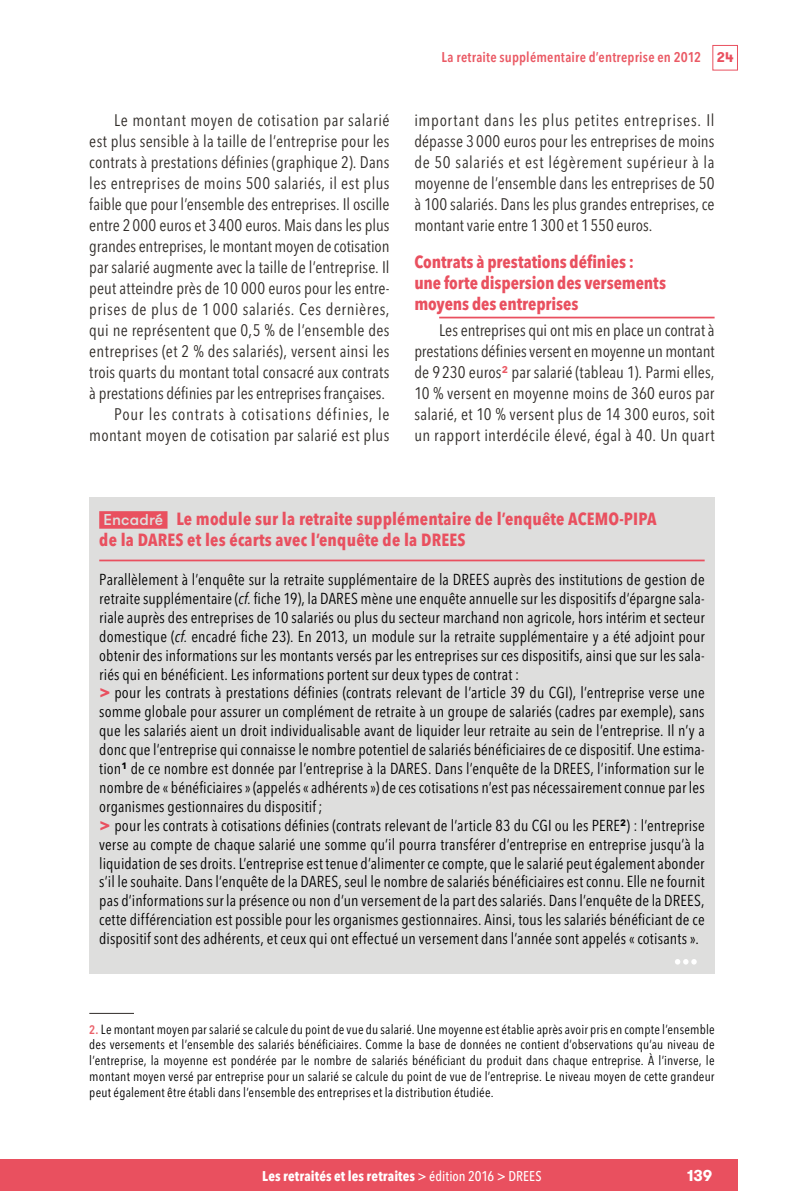
<style>
.page{position:relative;width:794px;height:1191px;background:#fff}
.page>*{position:absolute;margin:0;border:0;box-sizing:border-box;transform-origin:0 0}
.ENC_titre_rouge{font:700 condensed 17.5px/21px "Avenir Next LT Pro";letter-spacing:.01em;color:#e9505f}
.Titre2{font:700 condensed 17.5px/21px "Avenir Next LT Pro";letter-spacing:-.005em;color:#e9505f}
.Texte{font:condensed 16.62px/21px "Avenir Next LT Pro";letter-spacing:.015em;color:#302c28;text-align:justify}
.Texte-2{font:condensed 16.62px/21px "Avenir Next LT Pro";letter-spacing:.035em;color:#302c28;text-align:right}
.ENC_texte{font:condensed 15.75px/18.9px "Avenir Next LT Pro";letter-spacing:.01em;color:#000;text-align:justify}
.t1{font:700 15.75px "GT Walsheim";color:#fff}
.t2{font:600 condensed 14px "Avenir Next LT Pro";letter-spacing:.015em;color:#ea5964}
.t3{font:700 condensed 14px "Avenir Next LT Pro";letter-spacing:.01em;color:#fff}
.t4{font:condensed 13.12px/15.8px "Avenir Next LT Pro";letter-spacing:.015em;color:#000;text-align:justify}
.s1{font-family:"GT Walsheim Pro Trial";font-weight:700;font-stretch:normal;color:#e9505f}
.s2{font-family:"GT Walsheim";font-weight:500;font-stretch:normal;font-size:15.75px;color:#dededd}
.s3{font-style:italic}
.s4{font-weight:700;font-stretch:normal;font-size:17.5px;color:#e9505f}
.s5{font-weight:600;font-size:12.25px;color:#eb616a}
.s6{font-weight:500}
</style>
<div class="page">
<div style="left:712px;top:45px;width:26px;height:25px;border:1px solid #e9505f"></div>
<div style="left:0;top:1159px;width:738px;height:32px;background:#e9505f"></div>
<div style="left:89px;top:497px;width:625px;height:477px;background:#dededd"></div>
<div style="left:99px;top:511px;width:68px;height:18px;background:#e9505f"></div>
<hr style="left:99px;top:559px;width:605px;height:2px;background:#e9505f">
<hr style="left:439px;top:317px;width:275px;height:1px;background:#e9505f">
<hr style="left:89px;top:1013px;width:45px;height:1px;background:#302c28">
<svg style="left:675px;top:959px;width:21px;height:5px"></svg>
<p class="Texte" style="left:89px;top:110px;width:302px;text-indent:25px">Le montant moyen de cotisation par salarié est plus sensible à la taille de l’entreprise pour les contrats à prestations définies (graphique 2). Dans les entreprises de moins 500 salariés, il est plus faible que pour l’ensemble des entreprises. Il oscille entre 2000 euros et 3400 euros. Mais dans les plus grandes entreprises, le montant moyen de cotisation par salarié augmente avec la taille de l’entreprise. Il peut atteindre près de 10 000 euros pour les entre&shy;prises de plus de 1 000 salariés. Ces dernières, qui ne représentent que 0,5 % de l’ensemble des entreprises (et 2 % des salariés), versent ainsi les trois quarts du montant total consacré aux contrats à prestations définies par les entreprises françaises.</p>
<p class="Texte-2" style="left:89px;top:404px;width:302px">Pour les contrats à cotisations définies, le montant moyen de cotisation par salarié est plus</p>
<p class="t2" style="left:441px;top:49px;width:293px">La retraite supplémentaire d’entreprise en 2012 <span class="s1">24</span></p>
<p class="Texte" style="left:414px;top:110px;width:302px">important dans les plus petites entreprises. Il dépasse 3 000 euros pour les entreprises de moins de 50 salariés et est légèrement supérieur à la moyenne de l’ensemble dans les entreprises de 50 à 100 salariés. Dans les plus grandes entreprises, ce montant varie entre 1300 et 1550 euros.</p>
<p class="Titre2" style="left:414px;top:251px;width:253px">Contrats à prestations définies :<br>une forte dispersion des versements moyens des entreprises</p>
<p class="Texte" style="left:414px;top:320px;width:302px;text-indent:25px">Les entreprises qui ont mis en place un contrat à prestations définies versent en moyenne un montant de 9 230 euros<sup>2</sup> par salarié (tableau 1). Parmi elles, 10 % versent en moyenne moins de 360 euros par salarié, et 10 % versent plus de 14 300 euros, soit un rapport interdécile élevé, égal à 40. Un quart</p>
<p class="ENC_titre_rouge" style="left:99px;top:508px;width:559px"><span class="s2">Encadré</span> Le module sur la retraite supplémentaire de l’enquête ACEMO-PIPA de la DARES et les écarts avec l’enquête de la DREES</p>
<p class="ENC_texte" style="left:99px;top:570px;width:607px">Parallèlement à l’enquête sur la retraite supplémentaire de la DREES auprès des institutions de gestion de retraite supplémentaire (<span class="s3">cf.</span> fiche 19), la DARES mène une enquête annuelle sur les dispositifs d’épargne sala&shy;riale auprès des entreprises de 10 salariés ou plus du secteur marchand non agricole, hors intérim et secteur domestique (<span class="s3">cf.</span> encadré fiche 23). En 2013, un module sur la retraite supplémentaire y a été adjoint pour obtenir des informations sur les montants versés par les entreprises sur ces dispositifs, ainsi que sur les sala&shy;riés qui en bénéficient. Les informations portent sur deux types de contrat :</p>
<p class="ENC_texte" style="left:99px;top:683px;width:607px"><span class="s4">&gt;</span> pour les contrats à prestations définies (contrats relevant de l’article 39 du CGI), l’entreprise verse une somme globale pour assurer un complément de retraite à un groupe de salariés (cadres par exemple), sans que les salariés aient un droit individualisable avant de liquider leur retraite au sein de l’entreprise. Il n’y a donc que l’entreprise qui connaisse le nombre potentiel de salariés bénéficiaires de ce dispositif. Une estima&shy;tion<sup>1</sup> de ce nombre est donnée par l’entreprise à la DARES. Dans l’enquête de la DREES, l’information sur le nombre de « bénéficiaires » (appelés « adhérents ») de ces cotisations n’est pas nécessairement connue par les organismes gestionnaires du dispositif;</p>
<p class="ENC_texte" style="left:99px;top:815px;width:607px"><span class="s4">&gt;</span> pour les contrats à cotisations définies (contrats relevant de l’article 83 du CGI ou les PERE<sup>2</sup>) : l’entreprise verse au compte de chaque salarié une somme qu’il pourra transférer d’entreprise en entreprise jusqu’à la liquidation de ses droits. L’entreprise est tenue d’alimenter ce compte, que le salarié peut également abonder s’il le souhaite. Dans l’enquête de la DARES, seul le nombre de salariés bénéficiaires est connu. Elle ne fournit pas d’informations sur la présence ou non d’un versement de la part des salariés. Dans l’enquête de la DREES, cette différenciation est possible pour les organismes gestionnaires. Ainsi, tous les salariés bénéficiant de ce dispositif sont des adhérents, et ceux qui ont effectué un versement dans l’année sont appelés « cotisants ».</p>
<p class="t4" style="left:89px;top:1021px;width:627px"><span class="s5">2.</span> Le montant moyen par salarié se calcule du point de vue du salarié. Une moyenne est établie après avoir pris en compte l’ensemble des versements et l’ensemble des salariés bénéficiaires. Comme la base de données ne contient d’observations qu’au niveau de l’entreprise, la moyenne est pondérée par le nombre de salariés bénéficiant du produit dans chaque entreprise. À l’inverse, le montant moyen versé par entreprise pour un salarié se calcule du point de vue de l’entreprise. Le niveau moyen de cette grandeur peut également être établi dans l’ensemble des entreprises et la distribution étudiée.</p>
<p class="t3" style="left:262px;top:1167px;width:281px">Les retraités et les retraites <span class="s6">&gt; édition 2016 &gt; DREES</span></p>
<p class="t1" style="left:687px;top:1165px;width:27px">139</p>
</div>
